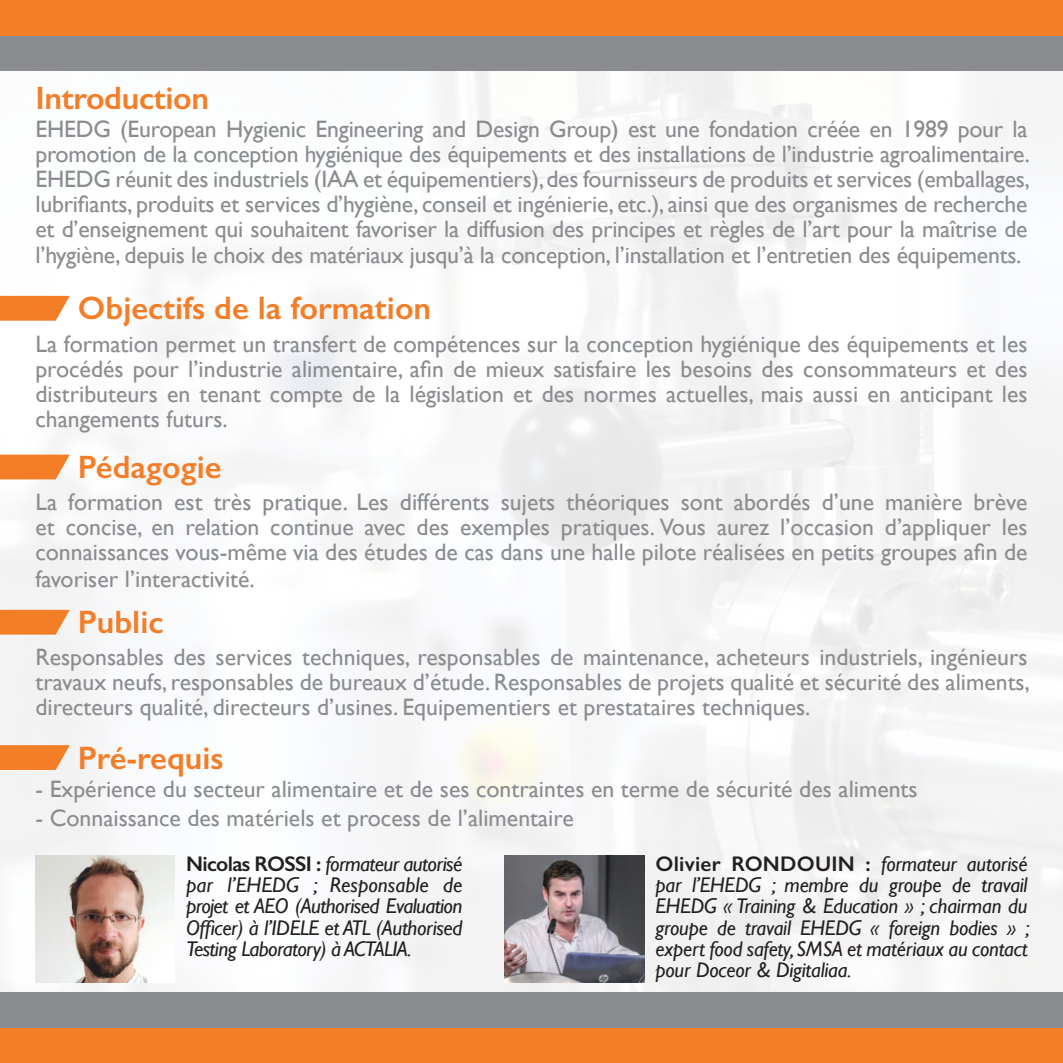
<style>
.page{position:relative;width:1063px;height:1063px;background:#fff}
.page>*{position:absolute;margin:0;border:0;box-sizing:border-box;transform-origin:0 0}
.t1{font:600 32.5px "Gill Sans";color:#f47d28}
.t2{font:23.75px/25.2px "Gill Sans";color:#8a8c8f;text-align:justify}
.t3{font:italic 21.25px/21.2px "Gill Sans";letter-spacing:-.01em;color:#231f20;text-align:justify}
.s1{font-weight:600;font-style:normal}
</style>
<div class="page">
<img style="left:0;top:71px;width:1063px;height:921px">
<div style="left:0;top:21px;width:1063px;height:50px;background:#8a8c8f"></div>
<div style="left:0;top:0;width:1063px;height:35px;background:#f47d28"></div>
<div style="left:0;top:1013px;width:1063px;height:50px;background:#f47d28"></div>
<div style="left:0;top:992px;width:1063px;height:36px;background:#8a8c8f"></div>
<svg style="left:0;top:296px;width:70px;height:25px;background:#f58c40"></svg>
<svg style="left:0;top:455px;width:70px;height:24px;background:#f4893d"></svg>
<svg style="left:0;top:610px;width:70px;height:25px;background:#f38a40"></svg>
<svg style="left:0;top:745px;width:70px;height:25px;background:#f3893e"></svg>
<img style="left:35px;top:855px;width:140px;height:127px">
<img style="left:505px;top:855px;width:139px;height:127px">
<p class="t1" style="left:35px;top:78px;width:175px">Introduction</p>
<p class="t2" style="left:35px;top:116px;width:996px">EHEDG (European Hygienic Engineering and Design Group) est une fondation créée en 1989 pour la promotion de la conception hygiénique des équipements et des installations de l’industrie agroalimentaire.<br>EHEDG réunit des industriels (IAA et équipementiers), des fournisseurs de produits et services (emballages, lubrifiants, produits et services d’hygiène, conseil et ingénierie, etc.), ainsi que des organismes de recherche et d’enseignement qui souhaitent favoriser la diffusion des principes et règles de l’art pour la maîtrise de l’hygiène, depuis le choix des matériaux jusqu’à la conception, l’installation et l’entretien des équipements.</p>
<p class="t1" style="left:78px;top:289px;width:355px">Objectifs de la formation</p>
<p class="t2" style="left:35px;top:331px;width:994px">La formation permet un transfert de compétences sur la conception hygiénique des équipements et les procédés pour l’industrie alimentaire, afin de mieux satisfaire les besoins des consommateurs et des distributeurs en tenant compte de la législation et des normes actuelles, mais aussi en anticipant les changements futurs.</p>
<p class="t1" style="left:78px;top:448px;width:145px">Pédagogie</p>
<p class="t2" style="left:35px;top:489px;width:994px">La formation est très pratique. Les différents sujets théoriques sont abordés d’une manière brève et concise, en relation continue avec des exemples pratiques. Vous aurez l’occasion d’appliquer les connaissances vous-même via des études de cas dans une halle pilote réalisées en petits groupes afin de favoriser l’interactivité.</p>
<p class="t1" style="left:78px;top:603px;width:87px">Public</p>
<p class="t2" style="left:35px;top:645px;width:996px">Responsables des services techniques, responsables de maintenance, acheteurs industriels, ingénieurs travaux neufs, responsables de bureaux d’étude. Responsables de projets qualité et sécurité des aliments, directeurs qualité, directeurs d’usines. Equipementiers et prestataires techniques.</p>
<p class="t1" style="left:78px;top:738px;width:147px">Pré-requis</p>
<p class="t2" style="left:35px;top:776px;width:884px">- Expérience du secteur alimentaire et de ses contraintes en terme de sécurité des aliments</p>
<p class="t2" style="left:35px;top:805px;width:540px">- Connaissance des matériels et process de l’alimentaire</p>
<p class="t3" style="left:186px;top:853px;width:278px"><span class="s1">Nicolas ROSSI :</span> formateur autorisé par l’EHEDG ; Responsable de projet et AEO (Authorised Evaluation Officer) à l’IDELE et ATL (Authorised Testing Laboratory) à ACTALIA.</p>
<p class="t3" style="left:656px;top:853px;width:376px"><span class="s1">Olivier RONDOUIN :</span> formateur autorisé par l’EHEDG ; membre du groupe de travail EHEDG « Training &amp; Education » ; chairman du groupe de travail EHEDG « foreign bodies » ; expert food safety, SMSA et matériaux au contact pour Doceor &amp; Digitaliaa.</p>
</div>
